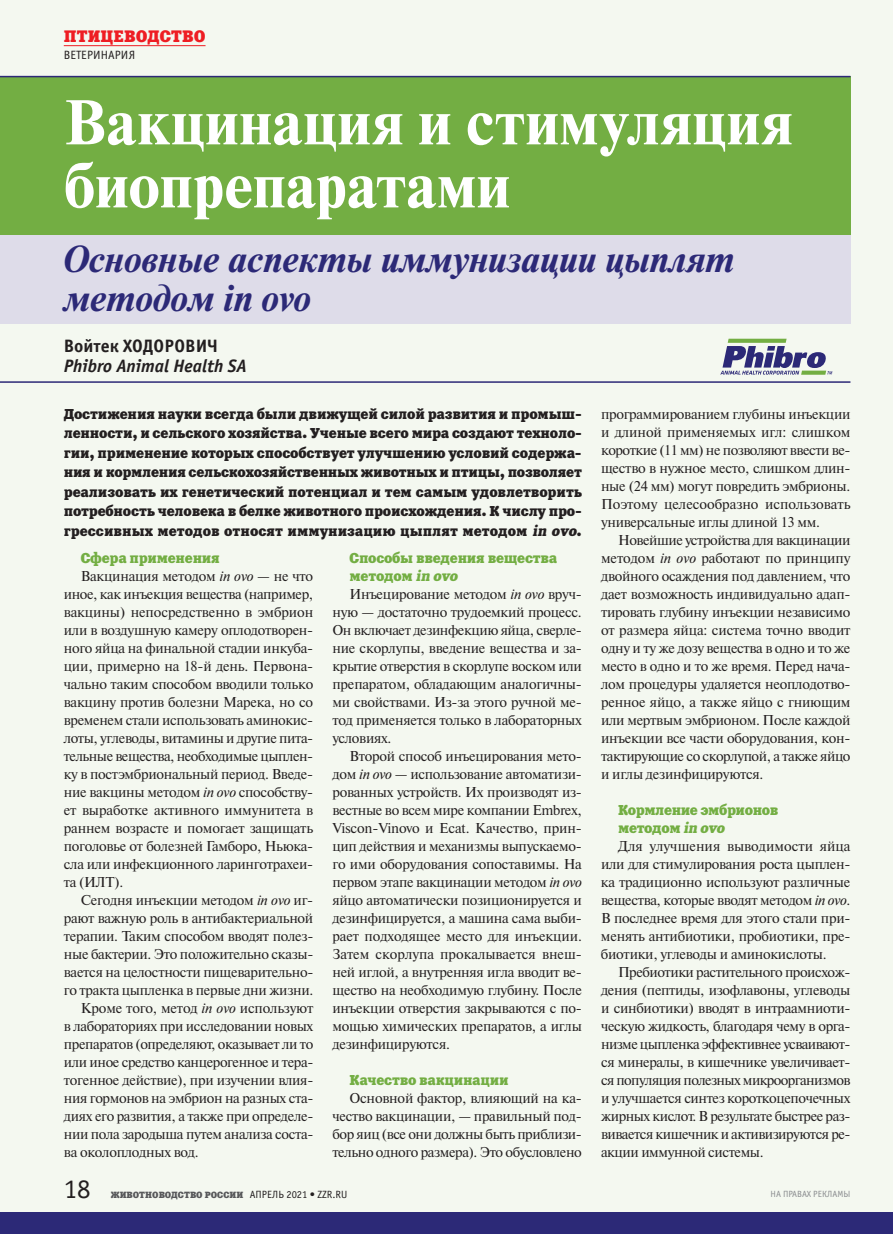
<style>
.page{position:relative;width:893px;height:1234px;background:#fff}
.page>*{position:absolute;margin:0;border:0;box-sizing:border-box;transform-origin:0 0}
.t1{font:700 63px/63px "Newton C";letter-spacing:.01em;color:#fff}
.t2{font:italic 700 37.5px/39px "Newton C";color:#2c2977}
.t3{font:27px "Officina Sans C";color:#231f20}
.t4{font:italic 700 18px "Officina Sans C";color:#231f20}
.t5{font:700 18px "Officina Sans C";color:#231f20}
.t6{font:16.5px "Xenia C";letter-spacing:.01em;color:#ee1d23}
.t7{font:14.25px/18px "Newton C";letter-spacing:-.02em;color:#231f20;text-align:justify}
.t8{font:14.25px/19.5px "Xenia C";letter-spacing:-.005em;color:#231f20;text-align:justify}
.t9{font:14.25px/18px "Xenia C";letter-spacing:-.02em;color:#73ae43}
.t10{font:12px "Officina Sans C";color:#231f20}
.t11{font:9px "Xenia C";color:#57585a}
.t12{font:9px "Officina Sans C";color:#8a8c8f}
.s1{font-style:italic}
.s2{font-family:"Officina Sans C";font-size:10.5px;color:#231f20}
</style>
<div class="page">
<div style="left:0;top:0;width:893px;height:1233px;background:#f4f8f0"></div>
<hr style="left:64px;top:45px;width:142px;height:1px;background:#ee1d23">
<div style="left:0;top:77px;width:850px;height:162px;background:#73ae43"></div>
<div style="left:0;top:1212px;width:893px;height:21px;background:#2c2977"></div>
<svg style="left:720px;top:338px;width:112px;height:36px"></svg>
<hr style="left:0;top:76px;width:850px;height:1px;background:#2c2977">
<hr style="left:0;top:381px;width:850px;height:2px;background:#2c2977">
<div style="left:0;top:235px;width:850px;height:88px;background:#dedce9"></div>
<p class="t6" style="left:64px;top:26px;width:143px">ПТИЦЕВОДСТВО</p>
<p class="t10" style="left:64px;top:48px;width:73px">ВЕТЕРИНАРИЯ</p>
<h1 class="t1" style="left:64px;top:91px;width:730px">Вакцинация и стимуляция биопрепаратами</h1>
<h2 class="t2" style="left:64px;top:240px;width:672px">Основные аспекты иммунизации цыплят методом in ovo</h2>
<p class="t5" style="left:64px;top:335px;width:156px">Войтек ХОДОРОВИЧ</p>
<p class="t4" style="left:64px;top:355px;width:184px">Phibro Animal Health SA</p>
<p class="t8" style="left:64px;top:404px;width:520px">Достижения науки всегда были движущей силой развития и промыш&shy;ленности, и сельского хозяйства. Ученые всего мира создают техноло&shy;гии, применение которых способствует улучшению условий содержа&shy;ния и кормления сельскохозяйственных животных и птицы, позволяет реализовать их генетический потенциал и тем самым удовлетворить потребность человека в белке животного происхождения. К числу про&shy;грессивных методов относят иммунизацию цыплят методом <span class="s1">in ovo</span>.</p>
<p class="t9" style="left:81px;top:549px;width:141px">Сфера применения</p>
<p class="t7" style="left:64px;top:567px;width:251px;text-indent:17px">Вакцинация методом <span class="s1">in ovo</span> — не что иное, как инъекция вещества (например, вакцины) непосредственно в эмбрион или в воздушную камеру оплодотворен&shy;ного яйца на финальной стадии инкуба&shy;ции, примерно на 18‑й день. Первона&shy;чально таким способом вводили только вакцину против болезни Марека, но со временем стали использовать аминокис&shy;лоты, углеводы, витамины и другие пита&shy;тельные вещества, необходимые цыплен&shy;ку в постэмбриональный период. Введе&shy;ние вакцины методом <span class="s1">in ovo</span> способству&shy;ет выработке активного иммунитета в раннем возрасте и помогает защищать поголовье от болезней Гамборо, Ньюка&shy;сла или инфекционного ларинготрахеи&shy;та (ИЛТ).</p>
<p class="t7" style="left:81px;top:891px;width:234px">Сегодня инъекции методом <span class="s1">in ovo</span> иг-</p>
<p class="t7" style="left:64px;top:909px;width:251px">рают важную роль в антибактериальной</p>
<p class="t7" style="left:64px;top:927px;width:251px">терапии. Таким способом вводят полез-</p>
<p class="t7" style="left:64px;top:945px;width:251px">ные бактерии. Это положительно сказы-</p>
<p class="t7" style="left:64px;top:963px;width:251px">вается на целостности пищеварительно-</p>
<p class="t7" style="left:64px;top:981px;width:251px">го тракта цыпленка в первые дни жизни.</p>
<p class="t7" style="left:81px;top:999px;width:234px">Кроме того, метод <span class="s1">in ovo</span> используют</p>
<p class="t7" style="left:64px;top:1017px;width:251px">в лабораториях при исследовании новых</p>
<p class="t7" style="left:64px;top:1035px;width:251px">препаратов (определяют, оказывает ли то</p>
<p class="t7" style="left:64px;top:1053px;width:251px">или иное средство канцерогенное и тера-</p>
<p class="t7" style="left:64px;top:1071px;width:251px">тогенное действие), при изучении влия-</p>
<p class="t7" style="left:64px;top:1089px;width:251px">ния гормонов на эмбрион на разных ста-</p>
<p class="t7" style="left:64px;top:1107px;width:251px">диях его развития, а также при определе-</p>
<p class="t7" style="left:64px;top:1125px;width:251px">нии пола зародыша путем анализа соста-</p>
<p class="t7" style="left:64px;top:1143px;width:136px">ва околоплодных вод.</p>
<p class="t9" style="left:350px;top:548px;width:209px">Способы введения вещества методом <span class="s1">in ovo</span></p>
<p class="t7" style="left:332px;top:585px;width:251px;text-indent:17px">Инъецирование методом <span class="s1">in ovo</span> вруч&shy;ную — достаточно трудоемкий процесс.<br>Он включает дезинфекцию яйца, сверле&shy;ние скорлупы, введение вещества и за&shy;крытие отверстия в скорлупе воском или препаратом, обладающим аналогичны&shy;ми свойствами. Из-за этого ручной ме&shy;тод применяется только в лабораторных условиях.</p>
<p class="t7" style="left:332px;top:747px;width:251px;text-indent:17px">Второй способ инъецирования мето&shy;дом <span class="s1">in ovo</span> — использование автоматизи&shy;рованных устройств. Их производят из&shy;вестные во всем мире компании Embrex, Viscon-Vinovo и Ecat. Качество, прин&shy;цип действия и механизмы выпускаемо&shy;го ими оборудования сопоставимы. На первом этапе вакцинации методом <span class="s1">in ovo </span>яйцо автоматически позиционируется и дезинфицируется, а машина сама выби&shy;рает подходящее место для инъекции.<br>Затем скорлупа прокалывается внеш&shy;ней иглой, а внутренняя игла вводит ве&shy;щество на необходимую глубину. После инъекции отверстия закрываются с по&shy;мощью химических препаратов, а иглы дезинфицируются.</p>
<p class="t9" style="left:349px;top:1070px;width:161px">Качество вакцинации</p>
<p class="t7" style="left:332px;top:1089px;width:251px;text-indent:17px">Основной фактор, влияющий на ка&shy;чество вакцинации, — правильный под&shy;бор яиц (все они должны быть приблизи&shy;тельно одного размера). Это обусловлено</p>
<h3 class="t3" style="left:64px;top:1174px;width:28px">18</h3>
<p class="t11" style="left:111px;top:1188px;width:238px">ЖИВОТНОВОДСТВО РОССИИ <span class="s2">АПРЕЛЬ 2021 • ZZR.RU</span></p>
<p class="t7" style="left:601px;top:405px;width:251px">программированием глубины инъекции и длиной применяемых игл: слишком короткие (11 мм) не позволяют ввести ве&shy;щество в нужное место, слишком длин&shy;ные (24 мм) могут повредить эмбрионы.<br>Поэтому целесообразно использовать универсальные иглы длиной 13 мм.</p>
<p class="t7" style="left:601px;top:531px;width:251px;text-indent:17px">Новейшие устройства для вакцинации методом <span class="s1">in ovo</span> работают по принципу двойного осаждения под давлением, что дает возможность индивидуально адап&shy;тировать глубину инъекции независимо от размера яйца: система точно вводит одну и ту же дозу вещества в одно и то же место в одно и то же время. Перед нача&shy;лом процедуры удаляется неоплодотво&shy;ренное яйцо, а также яйцо с гниющим или мертвым эмбрионом. После каждой инъекции все части оборудования, кон&shy;тактирующие со скорлупой, а также яйцо и иглы дезинфицируются.</p>
<p class="t9" style="left:618px;top:800px;width:162px">Кормление эмбрионов методом <span class="s1">in ovo</span></p>
<p class="t7" style="left:601px;top:837px;width:251px;text-indent:17px">Для улучшения выводимости яйца или для стимулирования роста цыплен&shy;ка традиционно используют различные вещества, которые вводят методом <span class="s1">in ovo</span>.<br>В последнее время для этого стали при&shy;менять антибиотики, пробиотики, пре&shy;биотики, углеводы и аминокислоты.</p>
<p class="t7" style="left:601px;top:963px;width:251px;text-indent:17px">Пребиотики растительного происхож&shy;дения (пептиды, изофлавоны, углеводы и синбиотики) вводят в интраамниоти&shy;ческую жидкость, благодаря чему в орга&shy;низме цыпленка эффективнее усваивают&shy;ся минералы, в кишечнике увеличивает&shy;ся популяция полезных микроорганизмов и улучшается синтез короткоцепочечных жирных кислот. В результате быстрее раз&shy;вивается кишечник и активизируются ре&shy;акции иммунной системы.</p>
<p class="t12" style="left:770px;top:1188px;width:81px">НА ПРАВАХ РЕКЛАМЫ</p>
</div>
